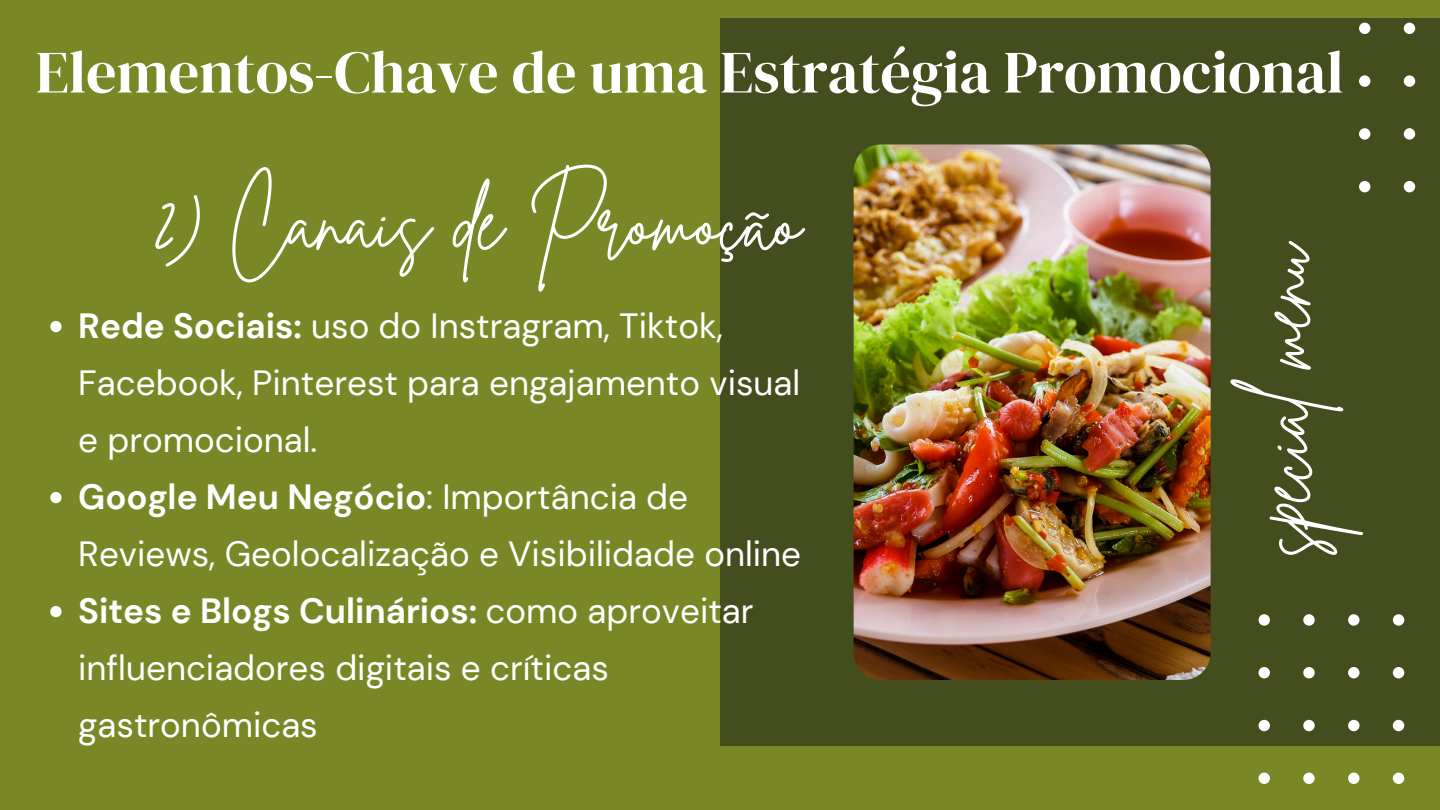
<style>
.page{position:relative;width:1440px;height:810px;background:#7a8727}
.page>*{position:absolute;margin:0;border:0;box-sizing:border-box;transform-origin:0 0}
.t1{font:79.8px "Brittany Signature";color:#fff}
.t2{font:60px "DM Serif Display";color:#fff}
.t3{font:35px/57px "DM Sans";color:#fff}
.s1{font-weight:700}
</style>
<div class="page">
<div style="left:721px;top:18px;width:719px;height:728px;background:#444d1e"></div>
<svg style="left:1359px;top:23px;width:57px;height:169px"></svg>
<img style="left:854px;top:144px;width:357px;height:536px;border-radius:27px">
<svg style="left:50px;top:321px;width:12px;height:11px"></svg>
<svg style="left:50px;top:492px;width:12px;height:11px"></svg>
<svg style="left:50px;top:606px;width:12px;height:11px"></svg>
<svg style="left:1259px;top:614px;width:145px;height:170px"></svg>
<p class="t2" style="left:36px;top:30px;width:1310px">Elementos-Chave de uma Estratégia Promocional</p>
<p class="t1" style="left:155px;top:170px;width:648px">2) Canais de Promoção</p>
<h2 class="t3" style="left:78px;top:298px;width:723px"><span class="s1">Rede Sociais:</span> uso do Instragram, Tiktok,<br>Facebook, Pinterest para engajamento visual e promocional.</h2>
<h1 class="t3" style="left:78px;top:469px;width:724px"><span class="s1">Google Meu Negócio</span>: Importância de<br>Reviews, Geolocalização e Visibilidade online</h1>
<p class="t3" style="left:78px;top:583px;width:677px"><span class="s1">Sites e Blogs Culinários:</span> como aproveitar influenciadores digitais e críticas gastronômicas</p>
<h1 class="t1" style="left:1230px;top:556px;width:318px;rotate:-90deg">special menu</h1>
</div>
